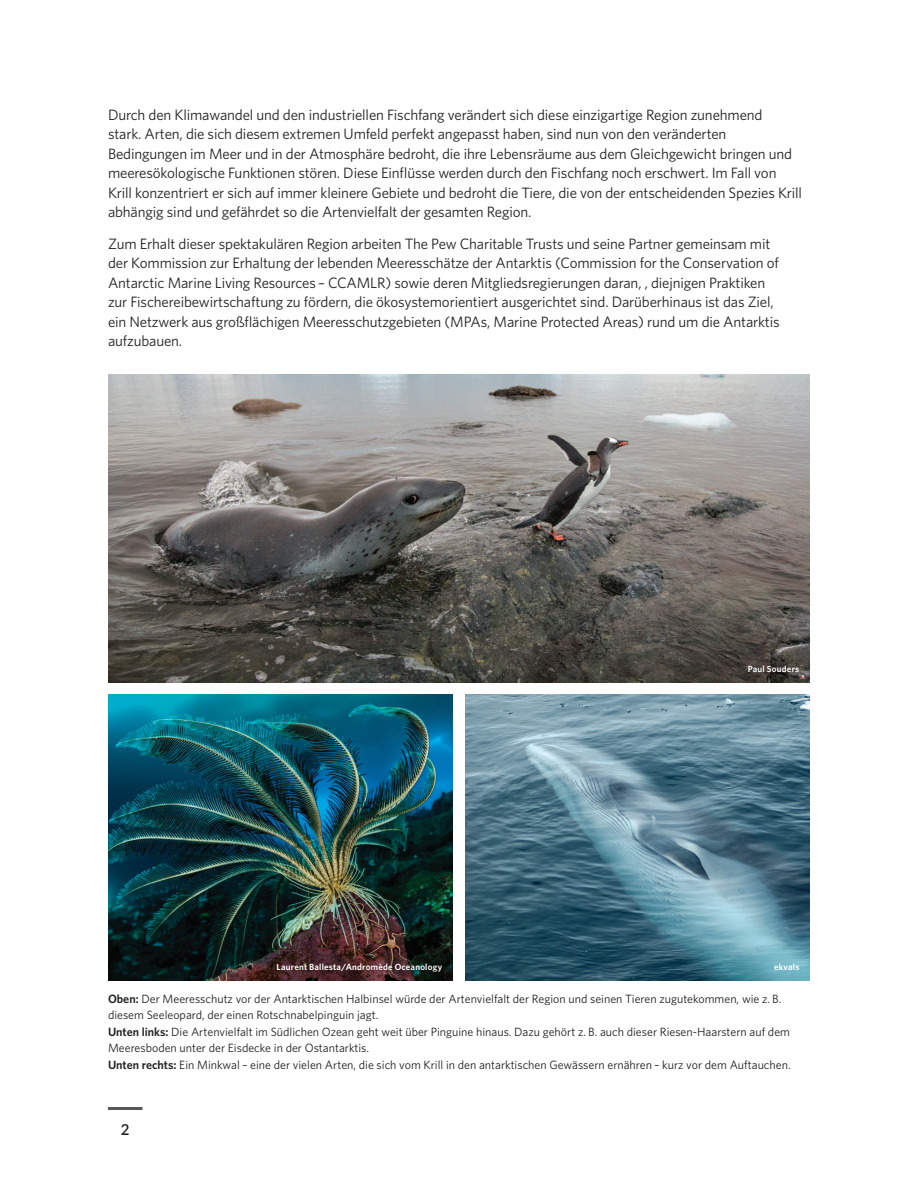
<style>
.page{position:relative;width:918px;height:1188px;background:#fff}
.page>*{position:absolute;margin:0;border:0;box-sizing:border-box;transform-origin:0 0}
.Body{font:15px/19.5px "Whitney";letter-spacing:-.01em;color:#231f20}
.t1{font:600 15px "Lato";color:#231f20}
.Photo_caption{font:12px/16.5px "Whitney";color:#231f20}
.t2{font:600 9px "Whitney";letter-spacing:.025em;color:#fff}
.s1{font-weight:600}
</style>
<div class="page">
<hr style="left:108px;top:1107px;width:34px;height:3px;background:#57585a">
<img style="left:465px;top:695px;width:345px;height:285px">
<img style="left:108px;top:695px;width:345px;height:285px">
<img style="left:108px;top:374px;width:702px;height:308px">
<p class="Body" style="left:108px;top:105px;width:696px">Durch den Klimawandel und den industriellen Fischfang verändert sich diese einzigartige Region zunehmend<br>stark. Arten, die sich diesem extremen Umfeld perfekt angepasst haben, sind nun von den veränderten Bedingungen im Meer und in der Atmosphäre bedroht, die ihre Lebensräume aus dem Gleichgewicht bringen und meeresökologische Funktionen stören. Diese Einflüsse werden durch den Fischfang noch erschwert. Im Fall von Krill konzentriert er sich auf immer kleinere Gebiete und bedroht die Tiere, die von der entscheidenden Spezies Krill abhängig sind und gefährdet so die Artenvielfalt der gesamten Region.</p>
<p class="Body" style="left:108px;top:234px;width:673px">Zum Erhalt dieser spektakulären Region arbeiten The Pew Charitable Trusts und seine Partner gemeinsam mit der Kommission zur Erhaltung der lebenden Meeresschätze der Antarktis (Commission for the Conservation of Antarctic Marine Living Resources – CCAMLR) sowie deren Mitgliedsregierungen daran, , diejnigen Praktiken zur Fischereibewirtschaftung zu fördern, die ökosystemorientiert ausgerichtet sind. Darüberhinaus ist das Ziel, ein Netzwerk aus großflächigen Meeresschutzgebieten (MPAs, Marine Protected Areas) rund um die Antarktis aufzubauen.</p>
<p class="t2" style="left:748px;top:663px;width:53px">Paul Souders</p>
<p class="t2" style="left:276px;top:961px;width:167px">Laurent Ballesta/Andromède Oceanology</p>
<p class="t2" style="left:774px;top:961px;width:27px">ekvals</p>
<p class="Photo_caption" style="left:108px;top:990px;width:675px"><span class="s1">Oben:</span> Der Meeresschutz vor der Antarktischen Halbinsel würde der Artenvielfalt der Region und seinen Tieren zugutekommen, wie z. B. diesem Seeleopard, der einen Rotschnabelpinguin jagt.</p>
<p class="Photo_caption" style="left:108px;top:1023px;width:684px"><span class="s1">Unten links:</span> Die Artenvielfalt im Südlichen Ozean geht weit über Pinguine hinaus. Dazu gehört z. B. auch dieser Riesen-Haarstern auf dem<br>Meeresboden unter der Eisdecke in der Ostantarktis.</p>
<p class="Photo_caption" style="left:108px;top:1056px;width:684px"><span class="s1">Unten rechts:</span> Ein Minkwal – eine der vielen Arten, die sich vom Krill in den antarktischen Gewässern ernähren – kurz vor dem Auftauchen.</p>
<p class="t1" style="left:121px;top:1119px;width:10px">2</p>
</div>
